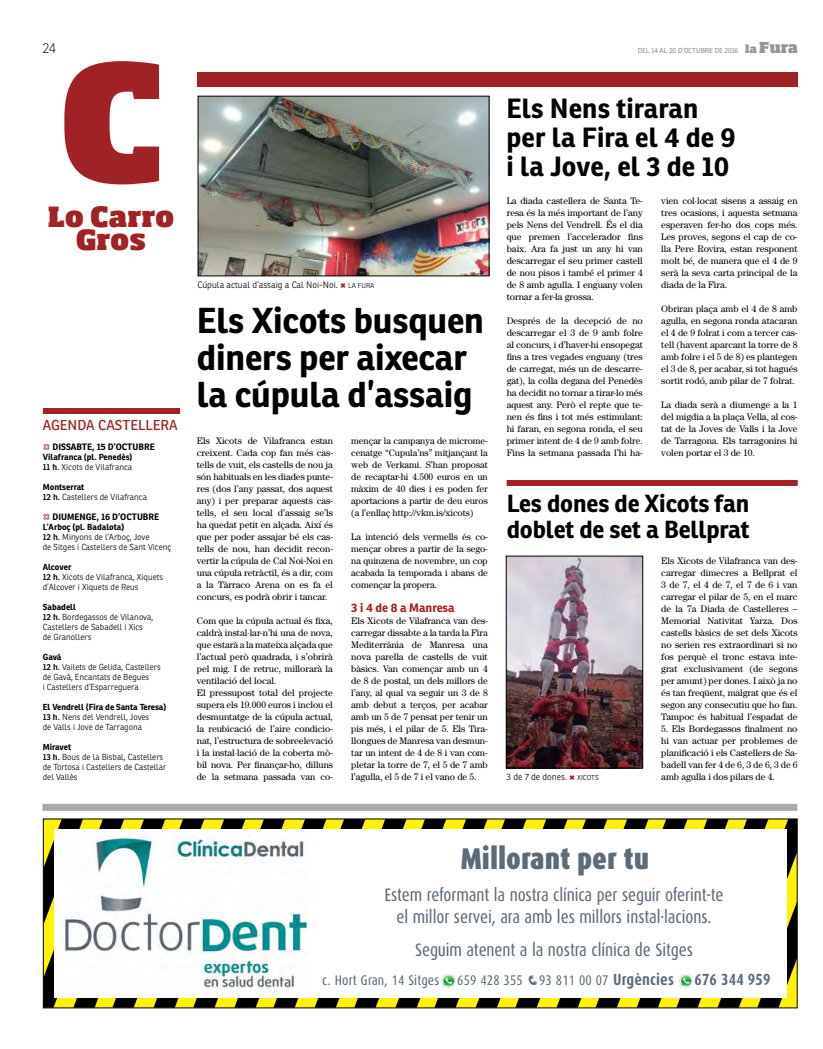
<style>
.page{position:relative;width:823px;height:1049px;background:#fff}
.page>*{position:absolute;margin:0;border:0;box-sizing:border-box;transform-origin:0 0}
.t1{font:700 35px/37px "Ronnia";letter-spacing:-.005em;color:#000}
.t2{font:900 30.1px "Dax Condensed";color:#5c6b78}
.t3{font:800 27.5px/23.4px "Soho Std";color:#a02225;text-align:center}
.t4{font:700 27px/29px "Ronnia";letter-spacing:.005em;color:#000}
.t5{font:700 24px/26px "Ronnia";letter-spacing:-.005em;color:#000}
.t6{font:18px/21.6px "Dax Condensed";letter-spacing:-.005em;color:#5c6b78;text-align:center}
.t7{font:700 16.1px "Dax Condensed";letter-spacing:.01em;color:#5c6b78}
.t8{font:14px "Dax Condensed";letter-spacing:.01em;color:#5c6b78}
.t9{font:14px "Ronnia";color:#a02225}
.t10{font:100 14px "Ronnia";color:#000}
.t11{font:700 12px "Ronnia";color:#a02225}
.t12{font:9.5px/12px "Century";letter-spacing:-.005em;color:#000;text-align:justify}
.t13{font:300 9px "Ronnia";color:#000}
.t14{font:700 9px "Ronnia";color:#000}
.t15{font:300 8.5px/10px "Ronnia";color:#000}
.t16{font:700 8.5px/10px "Ronnia";color:#000}
.t17{font:300 7px "Ronnia";color:#6d6e71}
.s1{font-family:"Soho Std";font-weight:800;font-size:10.9px;color:#939598}
.s2{font-family:"Soho Std";font-weight:800;font-size:14.8px;color:#939598}
.s3{font-weight:600}
.s4{font-weight:300}
.s5{font-weight:700}
.s6{font-size:7px}
.s7{font-weight:700;font-size:16.1px}
</style>
<div class="page">
<div style="left:43px;top:408px;width:136px;height:6px;background:#a02225"></div>
<svg style="left:64px;top:61px;width:95px;height:123px"></svg>
<img style="left:200px;top:98px;width:287px;height:176px">
<div style="left:197px;top:72px;width:600px;height:14px;background:#a02225"></div>
<div style="left:506px;top:480px;width:291px;height:6px;background:#a02225"></div>
<div style="left:42px;top:804px;width:754px;height:7px;background:#a7a9ac"></div>
<img style="left:508px;top:558px;width:132px;height:208px">
<div style="left:506px;top:556px;width:136px;height:212px;border:1px solid #000"></div>
<svg style="left:45px;top:821px;width:750px;height:185px;background:#7a7405"></svg>
<div style="left:43px;top:819px;width:754px;height:189px;border:1px solid #000"></div>
<div style="left:54px;top:829px;width:731px;height:169px;background:#fff"></div>
<img style="left:64px;top:835px;width:243px;height:155px">
<img style="left:441px;top:974px;width:14px;height:14px">
<img style="left:679px;top:974px;width:13px;height:14px">
<h3 class="t10" style="left:43px;top:40px;width:15px">24</h3>
<p class="t17" style="left:637px;top:46px;width:162px">DEL 14 AL 20 D’OCTUBRE DE 2016 <span class="s1">la</span> <span class="s2">Fura</span></p>
<h3 class="t3" style="left:48px;top:204px;width:128px">Lo Carro<br>Gros</h3>
<h3 class="t9" style="left:43px;top:417px;width:18px">AGEND</h3>
<h3 class="t9" style="left:86px;top:417px;width:93px">A CASTELLERA</h3>
<p class="t14" style="left:52px;top:441px;width:76px">dissabtE, 15 d’octu</p>
<p class="t14" style="left:138px;top:441px;width:18px">bre</p>
<p class="t16" style="left:43px;top:452px;width:91px">Vilafranca (pl. Penedès)<br><span class="s3">11 h.</span> <span class="s4">Xicots de Vilafranca</span></p>
<p class="t15" style="left:43px;top:482px;width:106px"><span class="s5">Montserrat<br></span><span class="s3">12 h.</span> Castellers de Vilafranca</p>
<p class="t14" style="left:52px;top:511px;width:80px">diumengE, 16 d’octu</p>
<p class="t14" style="left:143px;top:511px;width:18px">bre</p>
<p class="t15" style="left:43px;top:522px;width:130px"><span class="s5">L’Arboç (pl. Badalota)<br></span><span class="s3">12 h.</span> Minyons de l’Arboç, Jove<br>de Sitges i Castellers de Sant Vicenç</p>
<p class="t15" style="left:43px;top:562px;width:122px"><span class="s5">Alcover<br></span><span class="s3">12 h.</span> Xicots de Vilafranca, Xiquets d’Alcover i Xiquets de Reus</p>
<p class="t15" style="left:43px;top:602px;width:112px"><span class="s5">Sabadell<br></span><span class="s3">12 h.</span> Bordegassos de Vilanova,<br>Castellers de Sabadell i Xics de Granollers</p>
<p class="t15" style="left:43px;top:652px;width:119px"><span class="s5">Gavà<br></span><span class="s3">12 h.</span> Vailets de Gelida, Castellers de Gavà, Encantats de Begues<br>i Castellers d’Esparreguera</p>
<p class="t15" style="left:43px;top:702px;width:125px"><span class="s5">El Vendrell (Fira de Santa Teresa)<br></span><span class="s3">13 h.</span> Nens del Vendrell, Joves<br>de Valls i Jove de Tarragona</p>
<p class="t15" style="left:43px;top:742px;width:125px"><span class="s5">Miravet<br></span><span class="s3">13 h.</span> Bous de la Bisbal, Castellers de Tortosa i Castellers de Castellar del Vallès</p>
<p class="t13" style="left:197px;top:279px;width:178px">Cúpula actual d’assaig a Cal Noi-Noi. <span class="s6">LA FURA</span></p>
<h1 class="t1" style="left:197px;top:302px;width:288px">Els Xicots busquen diners per aixecar la cúpula d’assaig</h1>
<p class="t12" style="left:197px;top:435px;width:138px">Els Xicots de Vilafranca estan creixent. Cada cop fan més cas&shy;tells de vuit, els castells de nou ja són habituals en les diades punte&shy;res (dos l’any passat, dos aquest any) i per preparar aquests cas&shy;tells, el seu local d’assaig se’ls ha quedat petit en alçada. Així és que per poder assajar bé els cas&shy;tells de nou, han decidit recon&shy;vertir la cúpula de Cal Noi-Noi en una cúpula retràctil, és a dir, com a la Tàrraco Arena on es fa el concurs, es podrà obrir i tancar.</p>
<p class="t12" style="left:197px;top:615px;width:138px;text-align:left">Com que la cúpula actual és fixa, caldrà instal·lar-n’hi una de nova, que estarà a la mateixa alçada que l’actual però quadrada, i s’obrirà pel mig. I de retruc, millorarà la ventilació del local.<br>El pressupost total del projecte supera els 19.000 euros i inclou el desmuntatge de la cúpula actual, la reubicació de l’aire condicio&shy;nat, l’estructura de sobreelevació i la instal·lació de la coberta mò&shy;bil nova. Per finançar-ho, dilluns de la setmana passada van co-</p>
<p class="t12" style="left:351px;top:435px;width:138px">mençar la campanya de microme&shy;cenatge “Cupula’ns” mitjançant la web de Verkami. S’han proposat de recaptar-hi 4.500 euros en un màxim de 40 dies i es poden fer aportacions a partir de deu euros (a l’enllaç http://vkm.is/xicots)</p>
<p class="t12" style="left:351px;top:531px;width:138px">La intenció dels vermells és co&shy;mençar obres a partir de la sego&shy;na quinzena de novembre, un cop acabada la temporada i abans de començar la propera.</p>
<p class="t11" style="left:351px;top:600px;width:105px">3 i 4 de 8 a Manresa</p>
<p class="t12" style="left:351px;top:615px;width:138px">Els Xicots de Vilafranca van des&shy;carregar dissabte a la tarda la Fira Mediterrània de Manresa una nova parella de castells de vuit bàsics. Van començar amb un 4 de 8 de postal, un dels millors de l’any, al qual va seguir un 3 de 8 amb debut a terços, per acabar amb un 5 de 7 pensat per tenir un pis més, i el pilar de 5. Els Tira&shy;llongues de Manresa van desmun&shy;tar un intent de 4 de 8 i van com&shy;pletar la torre de 7, el 5 de 7 amb l’agulla, el 5 de 7 i el vano de 5.</p>
<h3 class="t4" style="left:506px;top:93px;width:231px">Els Nens tiraran per la Fira el 4 de 9 i la Jove, el 3 de 10</h3>
<p class="t12" style="left:661px;top:195px;width:138px">vien col·locat sisens a assaig en tres ocasions, i aquesta setmana esperaven fer-ho dos cops més.<br>Les proves, segons el cap de co&shy;lla Pere Rovira, estan responent molt bé, de manera que el 4 de 9 serà la seva carta principal de la diada de la Fira.</p>
<p class="t12" style="left:661px;top:303px;width:138px">Obriran plaça amb el 4 de 8 amb agulla, en segona ronda atacaran el 4 de 9 folrat i com a tercer cas&shy;tell (havent aparcant la torre de 8 amb folre i el 5 de 8) es plantegen el 3 de 8, per acabar, si tot hagués sortit rodó, amb pilar de 7 folrat.</p>
<p class="t12" style="left:661px;top:399px;width:138px">La diada serà a diumenge a la 1 del migdia a la plaça Vella, al cos&shy;tat de la Joves de Valls i la Jove de Tarragona. Els tarragonins hi volen portar el 3 de 10.</p>
<p class="t12" style="left:506px;top:195px;width:138px">La diada castellera de Santa Te&shy;resa és la més important de l’any pels Nens del Vendrell. És el dia que premen l’accelerador fins baix. Ara fa just un any hi van descarregar el seu primer castell de nou pisos i també el primer 4 de 8 amb agulla. I enguany volen tornar a fer-la grossa.</p>
<p class="t12" style="left:506px;top:315px;width:138px">Després de la decepció de no descarregar el 3 de 9 amb folre al concurs, i d’haver-hi ensopegat fins a tres vegades enguany (tres de carregat, més un de descarre&shy;gat), la colla degana del Penedès ha decidit no tornar a tirar-lo més aquest any. Però el repte que te&shy;nen és fins i tot més estimulant: hi faran, en segona ronda, el seu primer intent de 4 de 9 amb folre.<br>Fins la setmana passada l’hi ha-</p>
<h3 class="t5" style="left:506px;top:491px;width:244px">Les dones de Xicots fan doblet de set a Bellprat</h3>
<p class="t13" style="left:506px;top:771px;width:94px">3 de 7 de dones. <span class="s6">XICOTS</span></p>
<p class="t12" style="left:661px;top:555px;width:138px">Els Xicots de Vilafranca van des&shy;carregar dimecres a Bellprat el 3 de 7, el 4 de 7, el 7 de 6 i van carregar el pilar de 5, en el marc de la 7a Diada de Castelleres – Memorial Nativitat Yarza. Dos castells bàsics de set dels Xicots no serien res extraordinari si no fos perquè el tronc estava inte&shy;grat exclusivament (de segons per amunt) per dones. I això ja no és tan freqüent, malgrat que és el segon any consecutiu que ho fan.<br>Tampoc és habitual l’espadat de</p>
<p class="t12" style="left:661px;top:723px;width:138px">5. Els Bordegassos finalment no hi van actuar per problemes de planificació i els Castellers de Sa&shy;badell van fer 4 de 6, 3 de 6, 3 de 6 amb agulla i dos pilars de 4.</p>
<h2 class="t2" style="left:460px;top:841px;width:189px">Millorant per tu</h2>
<h3 class="t6" style="left:384px;top:884px;width:340px">Estem reformant la nostra clínica per seguir oferint-te el millor servei, ara amb les millors instal·lacions.</h3>
<h3 class="t6" style="left:415px;top:939px;width:279px">Seguim atenent a la nostra clínica de Sitges</h3>
<h3 class="t8" style="left:322px;top:973px;width:353px">c. Hort Gran, 14 Sitges 659 428 355 ❑93 811 00 07 <span class="s7">Urgències</span></h3>
<h3 class="t7" style="left:694px;top:971px;width:77px">676 344 959</h3>
</div>
